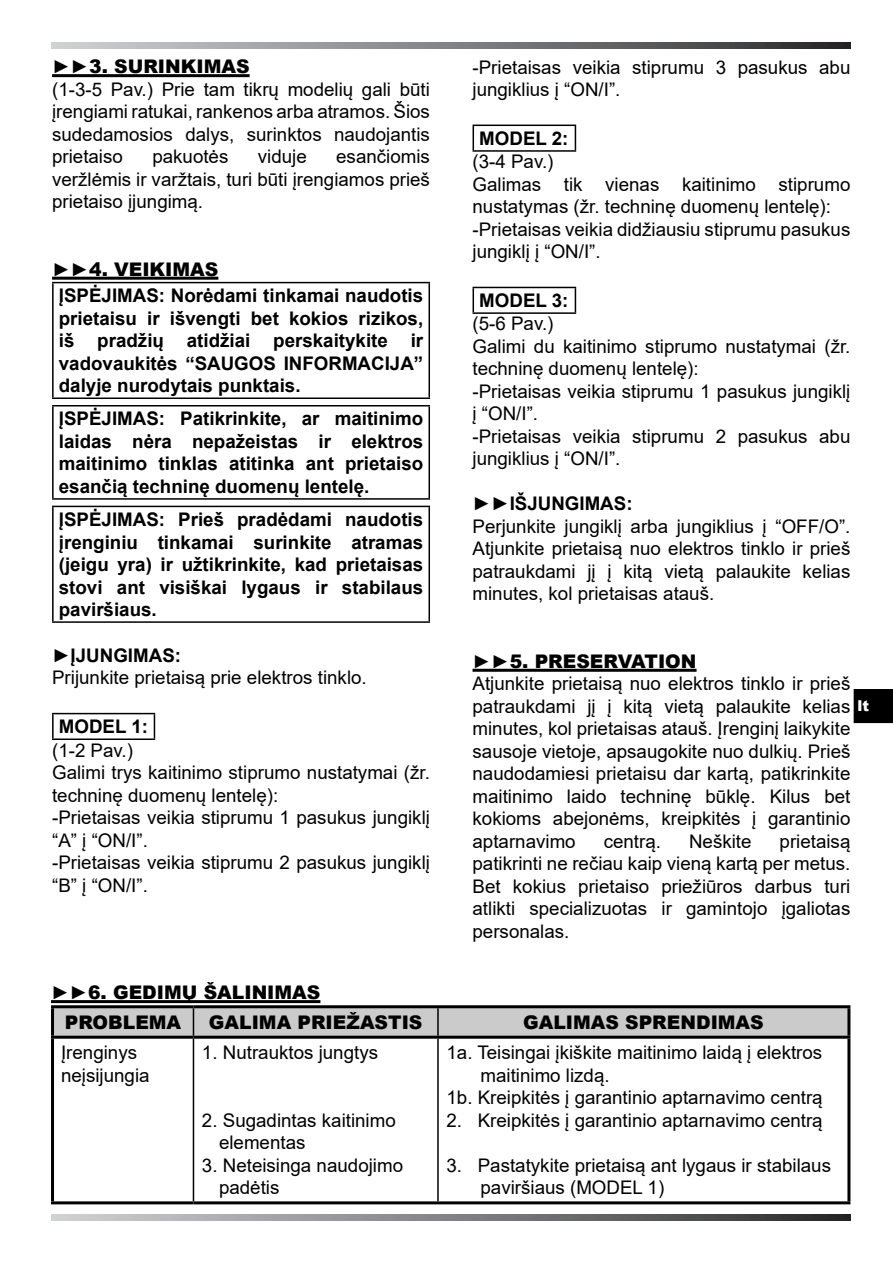
<style>
.page{position:relative;width:893px;height:1263px;background:#fff}
.page>*{position:absolute;margin:0;border:0;box-sizing:border-box;transform-origin:0 0}
.t1{font:18.75px/22.5px "Arial";color:#000}
.t2{font:700 18.75px/22.5px "Arial";color:#000;text-align:justify}
.t3{font:900 18.75px "Arial";color:#000}
.t4{font:900 15px "Arial";color:#fff}
</style>
<div class="page">
<svg style="left:51px;top:1214px;width:799px;height:6px;background:#7f8082"></svg>
<svg style="left:51px;top:43px;width:799px;height:6px;background:#7f8082"></svg>
<hr style="left:52px;top:74px;width:198px;height:3px;background:#000">
<hr style="left:52px;top:277px;width:166px;height:3px;background:#000">
<hr style="left:52px;top:282px;width:378px;height:1px;background:#000">
<hr style="left:52px;top:397px;width:378px;height:2px;background:#000">
<hr style="left:52px;top:283px;width:2px;height:114px;background:#000">
<hr style="left:428px;top:283px;width:2px;height:114px;background:#000">
<hr style="left:52px;top:405px;width:378px;height:1px;background:#000">
<hr style="left:52px;top:498px;width:378px;height:2px;background:#000">
<hr style="left:52px;top:406px;width:2px;height:92px;background:#000">
<hr style="left:428px;top:406px;width:2px;height:92px;background:#000">
<hr style="left:52px;top:506px;width:378px;height:1px;background:#000">
<hr style="left:52px;top:621px;width:378px;height:2px;background:#000">
<hr style="left:52px;top:507px;width:2px;height:114px;background:#000">
<hr style="left:428px;top:507px;width:2px;height:114px;background:#000">
<hr style="left:52px;top:713px;width:103px;height:1px;background:#000">
<hr style="left:52px;top:738px;width:103px;height:2px;background:#000">
<hr style="left:52px;top:714px;width:2px;height:24px;background:#000">
<svg style="left:154px;top:714px;width:1px;height:24px"></svg>
<hr style="left:472px;top:669px;width:225px;height:3px;background:#000">
<hr style="left:472px;top:125px;width:104px;height:1px;background:#000">
<hr style="left:472px;top:150px;width:104px;height:2px;background:#000">
<hr style="left:472px;top:126px;width:2px;height:24px;background:#000">
<svg style="left:575px;top:126px;width:1px;height:24px"></svg>
<hr style="left:472px;top:287px;width:104px;height:1px;background:#000">
<hr style="left:472px;top:312px;width:104px;height:2px;background:#000">
<hr style="left:472px;top:288px;width:2px;height:24px;background:#000">
<svg style="left:575px;top:288px;width:1px;height:24px"></svg>
<div style="left:853px;top:688px;width:40px;height:36px;background:#000"></div>
<hr style="left:853px;top:688px;width:40px;height:1px;background:#fff">
<hr style="left:853px;top:689px;width:1px;height:34px;background:#fff">
<hr style="left:853px;top:723px;width:40px;height:1px;background:#fff">
<hr style="left:51px;top:1000px;width:269px;height:3px;background:#000">
<hr style="left:51px;top:1008px;width:3px;height:28px;background:#000">
<svg style="left:53px;top:1008px;width:794px;height:28px;background:#c6c6c6"></svg>
<hr style="left:437px;top:1008px;width:2px;height:28px;background:#000">
<hr style="left:847px;top:1008px;width:3px;height:28px;background:#000">
<hr style="left:51px;top:1039px;width:3px;height:162px;background:#000">
<hr style="left:51px;top:1005px;width:142px;height:3px;background:#000">
<hr style="left:193px;top:1005px;width:245px;height:3px;background:#000">
<hr style="left:438px;top:1005px;width:412px;height:3px;background:#000">
<hr style="left:51px;top:1036px;width:142px;height:3px;background:#000">
<hr style="left:193px;top:1036px;width:245px;height:3px;background:#000">
<hr style="left:438px;top:1036px;width:412px;height:3px;background:#000">
<hr style="left:51px;top:1201px;width:142px;height:3px;background:#000">
<hr style="left:193px;top:1201px;width:245px;height:3px;background:#000">
<hr style="left:438px;top:1201px;width:412px;height:3px;background:#000">
<hr style="left:193px;top:1039px;width:1px;height:162px;background:#000">
<hr style="left:437px;top:1039px;width:2px;height:162px;background:#000">
<hr style="left:847px;top:1039px;width:3px;height:162px;background:#000">
<p class="t3" style="left:52px;top:53px;width:199px">►►3. SURINKIMAS</p>
<p class="t1" style="left:52px;top:78px;width:379px;text-align:justify">(1-3-5 Pav.) Prie tam tikrų modelių gali būti įrengiami ratukai, rankenos arba atramos. Šios sudedamosios dalys, surinktos naudojantis prietaiso</p>
<p class="t1" style="left:52px;top:145px;width:379px;text-align:justify;text-indent:284px">esančiomis veržlėmis ir varžtais, turi būti įrengiamos prieš prietaiso įjungimą.</p>
<p class="t1" style="left:152px;top:145px;width:78px">pakuotės</p>
<p class="t1" style="left:258px;top:145px;width:50px">viduje</p>
<p class="t3" style="left:52px;top:256px;width:168px">►►4. VEIKIMAS</p>
<p class="t2" style="left:59px;top:285px;width:366px">ĮSPĖJIMAS: Norėdami tinkamai naudotis prietaisu ir išvengti bet kokios rizikos, iš pradžių atidžiai perskaitykite ir vadovaukitės “SAUGOS INFORMACIJA” dalyje nurodytais punktais.</p>
<p class="t2" style="left:59px;top:408px;width:366px">ĮSPĖJIMAS: Patikrinkite, ar maitinimo laidas nėra nepažeistas ir elektros maitinimo tinklas atitinka ant prietaiso esančią techninę duomenų lentelę.</p>
<p class="t2" style="left:59px;top:508px;width:366px">ĮSPĖJIMAS: Prieš pradėdami naudotis įrenginiu tinkamai surinkite atramas (jeigu yra) ir užtikrinkite, kad prietaisas stovi ant visiškai lygaus ir stabilaus paviršiaus.</p>
<p class="t2" style="left:52px;top:644px;width:130px">►ĮJUNGIMAS:</p>
<p class="t1" style="left:52px;top:666px;width:316px">Prijunkite prietaisą prie elektros tinklo.</p>
<p class="t2" style="left:59px;top:716px;width:91px">MODEL 1:</p>
<p class="t1" style="left:52px;top:738px;width:82px">(1-2 Pav.)</p>
<p class="t1" style="left:52px;top:761px;width:379px">Galimi trys kaitinimo stiprumo nustatymai (žr. techninę duomenų lentelę):</p>
<p class="t1" style="left:52px;top:806px;width:379px">-Prietaisas veikia stiprumu 1 pasukus jungiklį “A” į “ON/I”.</p>
<p class="t1" style="left:52px;top:851px;width:379px">-Prietaisas veikia stiprumu 2 pasukus jungiklį “B” į “ON/I”.</p>
<p class="t1" style="left:472px;top:56px;width:379px">-Prietaisas veikia stiprumu 3 pasukus abu jungiklius į “ON/I”.</p>
<p class="t2" style="left:479px;top:127px;width:91px">MODEL 2:</p>
<p class="t1" style="left:472px;top:150px;width:82px">(3-4 Pav.)</p>
<p class="t1" style="left:472px;top:173px;width:379px">Galimas tik vienas kaitinimo stiprumo nustatymas (žr. techninę duomenų lentelę):</p>
<p class="t1" style="left:472px;top:218px;width:379px">-Prietaisas veikia didžiausiu stiprumu pasukus jungiklį į “ON/I”.</p>
<p class="t2" style="left:479px;top:289px;width:91px">MODEL 3:</p>
<p class="t1" style="left:472px;top:312px;width:82px">(5-6 Pav.)</p>
<p class="t1" style="left:472px;top:335px;width:379px">Galimi du kaitinimo stiprumo nustatymai (žr. techninę duomenų lentelę):</p>
<p class="t1" style="left:472px;top:380px;width:379px">-Prietaisas veikia stiprumu 1 pasukus jungiklį į “ON/I”.</p>
<p class="t1" style="left:472px;top:425px;width:379px">-Prietaisas veikia stiprumu 2 pasukus abu jungiklius į “ON/I”.</p>
<p class="t2" style="left:472px;top:493px;width:162px">►►IŠJUNGIMAS:</p>
<p class="t1" style="left:472px;top:515px;width:379px;text-align:justify">Perjunkite jungiklį arba jungiklius į “OFF/O”.<br>Atjunkite prietaisą nuo elektros tinklo ir prieš patraukdami jį į kitą vietą palaukite kelias minutes, kol prietaisas atauš.</p>
<p class="t3" style="left:472px;top:648px;width:226px">►►5. PRESERVATION</p>
<p class="t1" style="left:472px;top:672px;width:379px;text-align:justify">Atjunkite prietaisą nuo elektros tinklo ir prieš patraukdami jį į kitą vietą palaukite kelias minutes, kol prietaisas atauš. Įrenginį laikykite sausoje vietoje, apsaugokite nuo dulkių. Prieš naudodamiesi prietaisu dar kartą, patikrinkite maitinimo laido techninę būklę. Kilus bet kokioms abejonėms, kreipkitės į garantinio aptarnavimo</p>
<p class="t1" style="left:604px;top:830px;width:59px">centrą.</p>
<p class="t1" style="left:689px;top:830px;width:64px">Neškite</p>
<p class="t1" style="left:472px;top:830px;width:379px;text-align:justify;text-indent:307px">prietaisą patikrinti ne rečiau kaip vieną kartą per metus.<br>Bet kokius prietaiso priežiūros darbus turi atlikti specializuotas ir gamintojo įgaliotas personalas.</p>
<p class="t4" style="left:857px;top:695px;width:13px">lt</p>
<p class="t3" style="left:51px;top:979px;width:271px">►►6. GEDIMŲ ŠALINIMAS</p>
<p class="t3" style="left:65px;top:1008px;width:118px">PROBLEMA</p>
<p class="t3" style="left:209px;top:1008px;width:215px">GALIMA PRIEŽASTIS</p>
<p class="t3" style="left:523px;top:1008px;width:242px">GALIMAS SPRENDIMAS</p>
<p class="t1" style="left:61px;top:1041px;width:90px">Įrenginys neįsijungia</p>
<p class="t1" style="left:202px;top:1041px;width:178px">1. Nutrauktos jungtys</p>
<p class="t1" style="left:219px;top:1109px;width:178px;text-indent:-17px">2. Sugadintas kaitinimo elementas</p>
<p class="t1" style="left:219px;top:1154px;width:186px;text-indent:-17px">3. Neteisinga naudojimo padėtis</p>
<p class="t1" style="left:480px;top:1041px;width:343px;text-indent:-34px">1a. Teisingai įkiškite maitinimo laidą į elektros maitinimo lizdą.</p>
<p class="t1" style="left:446px;top:1086px;width:378px">1b. Kreipkitės į garantinio aptarnavimo centrą</p>
<p class="t1" style="left:446px;top:1109px;width:378px">2. Kreipkitės į garantinio aptarnavimo centrą</p>
<p class="t1" style="left:480px;top:1154px;width:352px;text-indent:-34px">3. Pastatykite prietaisą ant lygaus ir stabilaus paviršiaus (MODEL 1)</p>
</div>
